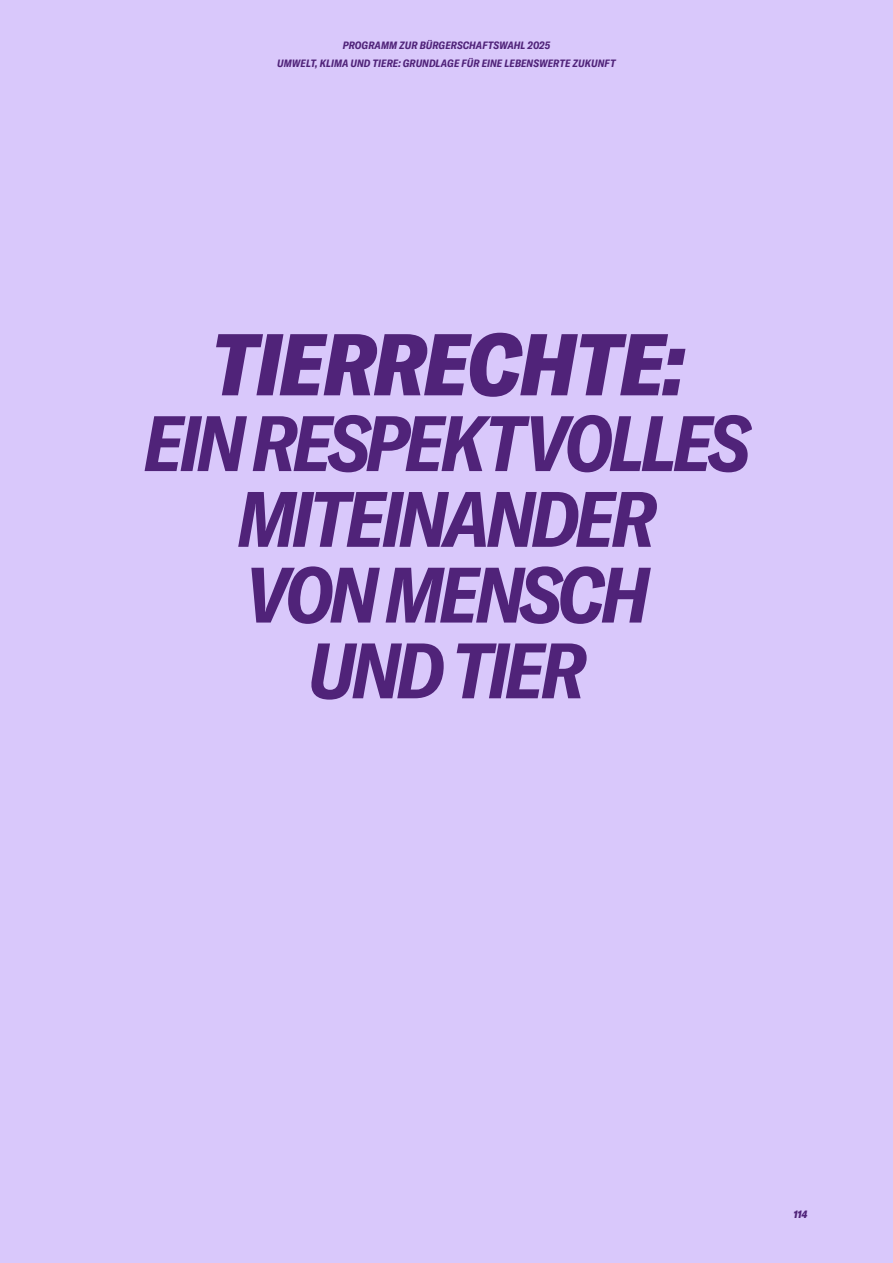
<style>
.page{position:relative;width:893px;height:1263px;background:#d9c8fb}
.page>*{position:absolute;margin:0;border:0;box-sizing:border-box;transform-origin:0 0}
.t1{font:italic 900 condensed 86.1px "GT America";letter-spacing:-.02em;color:#502379}
.t2{font:italic 700 condensed 77.25px/75.8px "GT America";letter-spacing:-.05em;color:#502379;text-align:center}
.t3{font:italic 700 condensed 10.5px/18px "GT America";letter-spacing:.01em;color:#502379;text-align:center}
.t4{font:italic 900 condensed 10.5px "GT America";color:#502379}
</style>
<div class="page">
<p class="t3" style="left:277px;top:36px;width:340px">PROGRAMM ZUR BÜRGERSCHAFTSWAHL 2025<br>UMWELT, KLIMA UND TIERE: GRUNDLAGE FÜR EINE LEBENSWERTE ZUKUNFT</p>
<h1 class="t1" style="left:210px;top:311px;width:475px">TIERRECHTE:</h1>
<h2 class="t2" style="left:144px;top:405px;width:607px">EIN RESPEKTVOLLES<br>MITEINANDER<br>VON MENSCH<br>UND TIER</h2>
<p class="t4" style="left:794px;top:1207px;width:15px">114</p>
</div>
